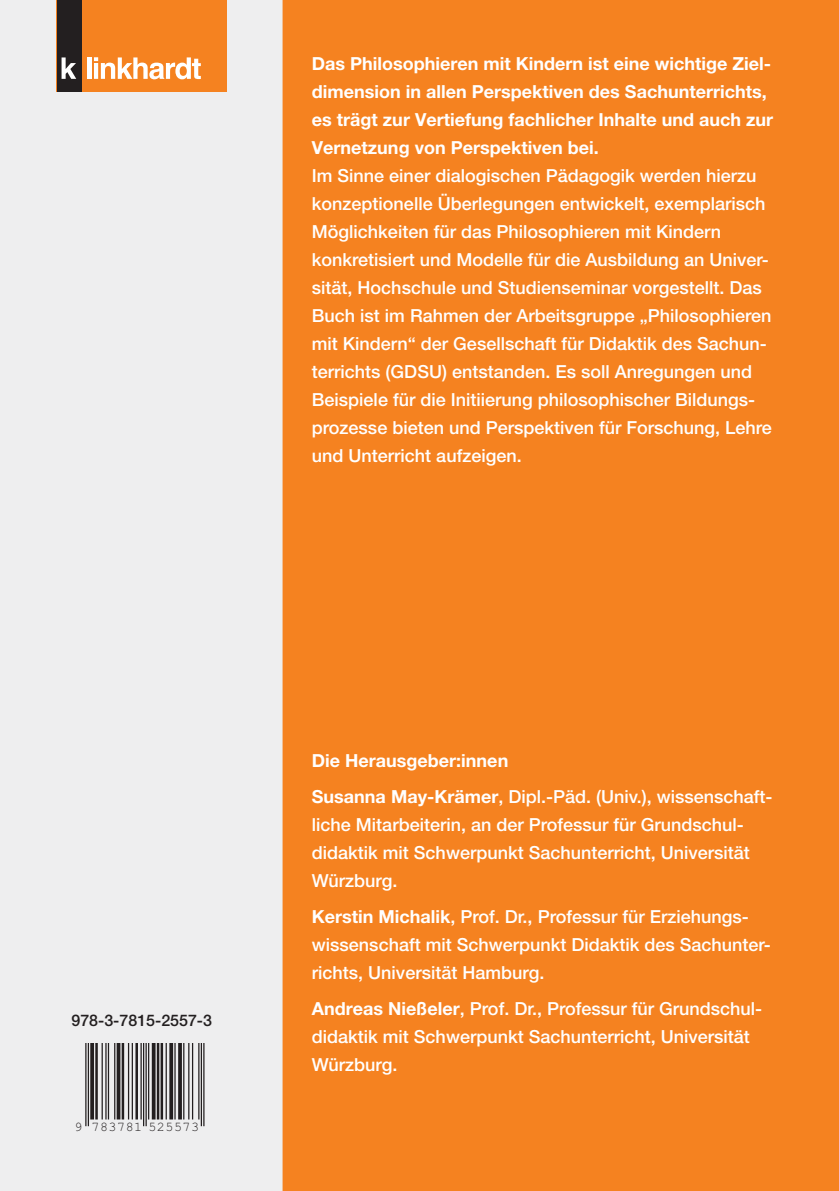
<style>
.page{position:relative;width:839px;height:1191px;background:#eeeeef}
.page>*{position:absolute;margin:0;border:0;box-sizing:border-box;transform-origin:0 0}
.t1{font:500 18px/28px "Helvetica Neue LT Pro";color:#fff}
.t2{font:700 18px/28px "Helvetica Neue LT Pro";color:#fff}
.t3{font:500 16px "Helvetica Neue LT Pro";color:#231f20}
.t4{font:13.4px "Arial";letter-spacing:.035em;color:#231f20}
.s1{font-weight:500}
.s2{font-weight:700}
</style>
<div class="page">
<div style="left:282px;top:0;width:550px;height:1191px;background:#f58220"></div>
<div style="left:57px;top:0;width:170px;height:91px;background:#f58220"></div>
<div style="left:57px;top:0;width:24px;height:91px;background:#231f20"></div>
<svg style="left:62px;top:57px;width:14px;height:22px"></svg>
<hr style="left:87px;top:57px;width:4px;height:22px;background:#fff">
<svg style="left:94px;top:57px;width:107px;height:22px"></svg>
<div style="left:832px;top:0;width:7px;height:1191px;background:#f58220"></div>
<hr style="left:85px;top:1043px;width:1px;height:83px;background:#231f20">
<hr style="left:88px;top:1043px;width:1px;height:83px;background:#231f20">
<svg style="left:90px;top:1043px;width:4px;height:76px"></svg>
<hr style="left:95px;top:1043px;width:3px;height:76px;background:#231f20">
<hr style="left:102px;top:1043px;width:1px;height:76px;background:#231f20">
<hr style="left:105px;top:1043px;width:2px;height:76px;background:#231f20">
<hr style="left:108px;top:1043px;width:1px;height:76px;background:#231f20">
<hr style="left:114px;top:1043px;width:1px;height:76px;background:#231f20">
<hr style="left:117px;top:1043px;width:3px;height:76px;background:#231f20">
<hr style="left:122px;top:1043px;width:2px;height:76px;background:#231f20">
<hr style="left:128px;top:1043px;width:1px;height:76px;background:#231f20">
<hr style="left:132px;top:1043px;width:1px;height:76px;background:#231f20">
<hr style="left:135px;top:1043px;width:3px;height:76px;background:#231f20">
<hr style="left:140px;top:1043px;width:2px;height:76px;background:#231f20">
<hr style="left:143px;top:1043px;width:1px;height:83px;background:#231f20">
<hr style="left:145px;top:1043px;width:2px;height:83px;background:#231f20">
<hr style="left:148px;top:1043px;width:1px;height:76px;background:#231f20">
<hr style="left:152px;top:1043px;width:3px;height:76px;background:#231f20">
<hr style="left:157px;top:1043px;width:2px;height:76px;background:#231f20">
<hr style="left:161px;top:1043px;width:2px;height:76px;background:#231f20">
<hr style="left:166px;top:1043px;width:1px;height:76px;background:#231f20">
<svg style="left:169px;top:1043px;width:4px;height:76px"></svg>
<hr style="left:174px;top:1043px;width:2px;height:76px;background:#231f20">
<svg style="left:178px;top:1043px;width:4px;height:76px"></svg>
<hr style="left:183px;top:1043px;width:1px;height:76px;background:#231f20">
<hr style="left:188px;top:1043px;width:1px;height:76px;background:#231f20">
<hr style="left:192px;top:1043px;width:1px;height:76px;background:#231f20">
<hr style="left:198px;top:1043px;width:1px;height:76px;background:#231f20">
<hr style="left:201px;top:1043px;width:1px;height:83px;background:#231f20">
<hr style="left:203px;top:1043px;width:1px;height:83px;background:#231f20">
<p class="t2" style="left:312px;top:49px;width:463px">Das Philosophieren mit Kindern ist eine wichtige Ziel&shy;dimension in allen Perspektiven des Sachunterrichts, es trägt zur Vertiefung fachlicher Inhalte und auch zur Vernetzung von Perspektiven bei.</p>
<p class="t1" style="left:312px;top:161px;width:461px">Im Sinne einer dialogischen Pädagogik werden hierzu konzeptionelle Überlegungen entwickelt, exemplarisch Möglichkeiten für das Philosophieren mit Kindern konkretisiert und Modelle für die Ausbildung an Univer&shy;sität, Hochschule und Studienseminar vorgestellt. Das Buch ist im Rahmen der Arbeitsgruppe „Philosophieren mit Kindern“ der Gesellschaft für Didaktik des Sachun&shy;terrichts (GDSU) entstanden. Es soll Anregungen und Beispiele für die Initiierung philosophischer Bildungs&shy;prozesse bieten und Perspektiven für Forschung, Lehre und Unterricht aufzeigen.</p>
<p class="t3" style="left:71px;top:1010px;width:142px">978-3-7815-2557-3</p>
<p class="t4" style="left:74px;top:1118px;width:126px">9 783781 525573</p>
<p class="t2" style="left:312px;top:742px;width:462px;line-height:36px">Die Herausgeber:innen<br>Susanna May-Krämer<span class="s1">, Dipl.-Päd. (Univ.), wissenschaft-</span></p>
<p class="t1" style="left:312px;top:810px;width:439px">liche Mitarbeiterin, an der Professur für Grundschul&shy;didaktik mit Schwerpunkt Sachunterricht, Universität<br>Würzburg.</p>
<p class="t1" style="left:312px;top:902px;width:460px"><span class="s2">Kerstin Michalik</span>, Prof. Dr., Professur für Erziehungs&shy;wissenschaft mit Schwerpunkt Didaktik des Sachunter&shy;richts, Universität Hamburg.</p>
<p class="t1" style="left:312px;top:994px;width:452px"><span class="s2">Andreas Nießeler</span>, Prof. Dr., Professur für Grundschul&shy;didaktik mit Schwerpunkt Sachunterricht, Universität<br>Würzburg.</p>
</div>
